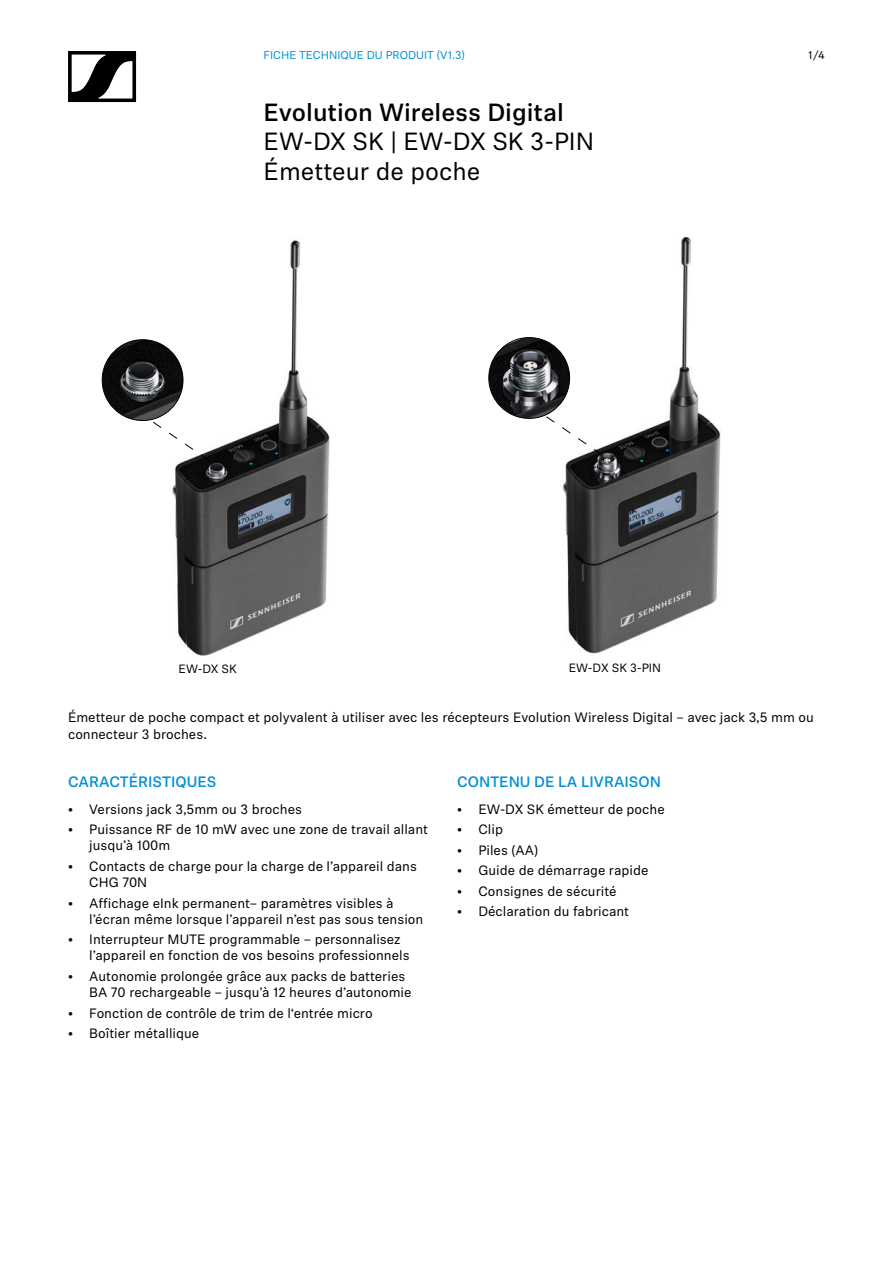
<style>
.page{position:relative;width:893px;height:1263px;background:#fff}
.page>*{position:absolute;margin:0;border:0;box-sizing:border-box;transform-origin:0 0}
.t1{font:24.75px/29.7px "Sennheiser Neue";color:#000}
.t2{font:500 24.75px "Sennheiser Neue";color:#000}
.t3{font:500 15px "Sennheiser Neue";color:#0091d4}
.t4{font:13.5px/16.2px "Sennheiser Neue";color:#000}
.t5{font:12px "Sennheiser Neue";color:#000}
.t6{font:11.25px "Sennheiser Neue";color:#0091d4}
.t7{font:11.25px "Sennheiser Neue";color:#000}
</style>
<div class="page">
<svg style="left:68px;top:51px;width:68px;height:51px"></svg>
<img style="left:557px;top:237px;width:164px;height:417px">
<img style="left:170px;top:240px;width:160px;height:416px">
<img style="left:102px;top:340px;width:81px;height:80px;border-radius:40px">
<div style="left:102px;top:340px;width:81px;height:81px;border:1px solid #000;border-radius:50%"></div>
<img style="left:489px;top:338px;width:81px;height:80px;border-radius:40px">
<div style="left:489px;top:337px;width:81px;height:81px;border:1px solid #000;border-radius:50%"></div>
<svg style="left:546px;top:416px;width:57px;height:40px"></svg>
<svg style="left:153px;top:421px;width:57px;height:40px"></svg>
<p class="t6" style="left:264px;top:48px;width:203px">FICHE TECHNIQUE DU PRODUIT (V1.3)</p>
<h1 class="t2" style="left:264px;top:95px;width:302px">Evolution Wireless Digital</h1>
<h1 class="t1" style="left:264px;top:126px;width:332px">EW-DX SK | EW-DX SK 3-PIN<br>Émetteur de poche</h1>
<p class="t7" style="left:808px;top:48px;width:18px">1/4</p>
<p class="t5" style="left:179px;top:661px;width:60px">EW-DX SK</p>
<p class="t5" style="left:569px;top:659px;width:94px">EW-DX SK 3-PIN</p>
<p class="t4" style="left:68px;top:709px;width:747px">Émetteur de poche compact et polyvalent à utiliser avec les récepteurs Evolution Wireless Digital – avec jack 3,5 mm ou connecteur 3 broches.</p>
<p class="t3" style="left:68px;top:771px;width:150px">CARACTÉRISTIQUES</p>
<p class="t4" style="left:68px;top:800px;width:235px">• Versions jack 3,5mm ou 3 broches</p>
<p class="t4" style="left:89px;top:821px;width:340px;text-indent:-21px">• Puissance RF de 10 mW avec une zone de travail allant jusqu’à 100m</p>
<p class="t4" style="left:89px;top:857px;width:329px;text-indent:-21px">• Contacts de charge pour la charge de l’appareil dans<br>CHG 70N</p>
<p class="t4" style="left:89px;top:894px;width:335px;text-indent:-21px">• Affichage eInk permanent– paramètres visibles à l’écran même lorsque l’appareil n’est pas sous tension</p>
<p class="t4" style="left:89px;top:931px;width:322px;text-indent:-21px">• Interrupteur MUTE programmable – personnalisez l’appareil en fonction de vos besoins professionnels</p>
<p class="t4" style="left:89px;top:967px;width:324px;text-indent:-21px">• Autonomie prolongée grâce aux packs de batteries<br>BA 70 rechargeable – jusqu’à 12 heures d’autonomie</p>
<p class="t4" style="left:68px;top:1004px;width:306px">• Fonction de contrôle de trim de l‘entrée micro</p>
<p class="t4" style="left:68px;top:1024px;width:133px">• Boîtier métallique</p>
<p class="t3" style="left:457px;top:771px;width:205px">CONTENU DE LA LIVRAISON</p>
<p class="t4" style="left:457px;top:800px;width:209px">• EW-DX SK émetteur de poche</p>
<p class="t4" style="left:457px;top:821px;width:47px">• Clip</p>
<p class="t4" style="left:457px;top:841px;width:83px">• Piles (AA)</p>
<p class="t4" style="left:457px;top:862px;width:193px">• Guide de démarrage rapide</p>
<p class="t4" style="left:457px;top:882px;width:161px">• Consignes de sécurité</p>
<p class="t4" style="left:457px;top:902px;width:174px">• Déclaration du fabricant</p>
</div>
